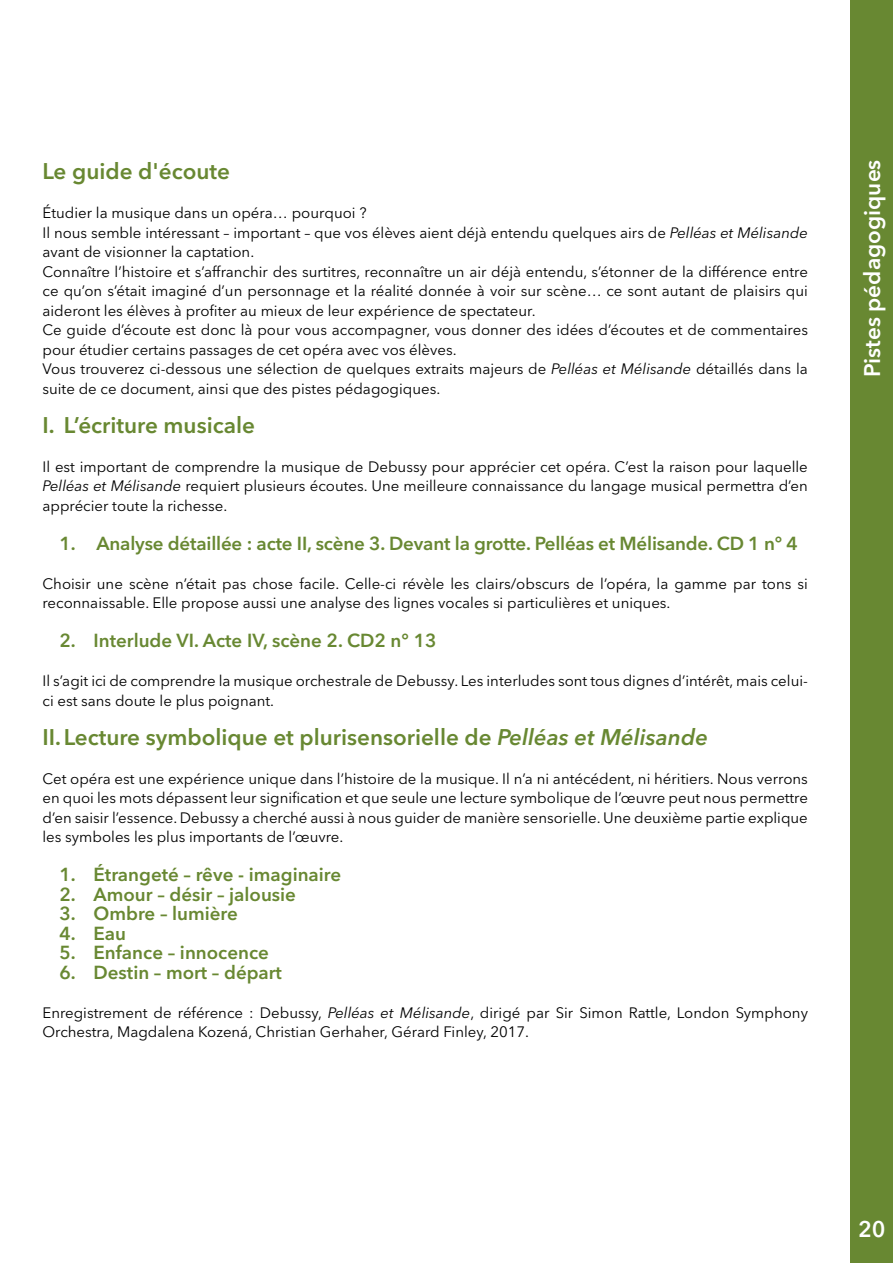
<style>
.page{position:relative;width:893px;height:1263px;background:#fff}
.page>*{position:absolute;margin:0;border:0;box-sizing:border-box;transform-origin:0 0}
.t1{font:600 22.5px "Avenir Next LT Pro";color:#688832}
.t2{font:600 22.5px "Avenir Next LT Pro";color:#fff}
.t3{font:600 18.75px "Avenir Next LT Pro";color:#688832}
.t4{font:15px/19.5px "Avenir Next LT Pro";color:#000}
.s1{font-style:italic}
</style>
<div class="page">
<div style="left:850px;top:0;width:43px;height:1263px;background:#688832"></div>
<h1 class="t1" style="left:43px;top:157px;width:189px">Le guide d'écoute</h1>
<p class="t4" style="left:43px;top:203px;width:767px">Étudier la musique dans un opéra… pourquoi ?<br>Il nous semble intéressant – important – que vos élèves aient déjà entendu quelques airs de <span class="s1">Pelléas et Mélisande </span>avant de visionner la captation.<br>Connaître l’histoire et s’affranchir des surtitres, reconnaître un air déjà entendu, s’étonner de la différence entre ce qu’on s’était imaginé d’un personnage et la réalité donnée à voir sur scène… ce sont autant de plaisirs qui aideront les élèves à profiter au mieux de leur expérience de spectateur.<br>Ce guide d’écoute est donc là pour vous accompagner, vous donner des idées d’écoutes et de commentaires pour étudier certains passages de cet opéra avec vos élèves.<br>Vous trouverez ci-dessous une sélection de quelques extraits majeurs de <span class="s1">Pelléas et Mélisande</span> détaillés dans la suite de ce document, ainsi que des pistes pédagogiques.</p>
<h1 class="t1" style="left:43px;top:411px;width:214px">I. L’écriture musicale</h1>
<p class="t4" style="left:43px;top:457px;width:767px;text-align:justify">Il est important de comprendre la musique de Debussy pour apprécier cet opéra. C’est la raison pour laquelle <span class="s1">Pelléas et Mélisande</span> requiert plusieurs écoutes. Une meilleure connaissance du langage musical permettra d’en apprécier toute la richesse.</p>
<p class="t3" style="left:60px;top:532px;width:740px">1. Analyse détaillée : acte II, scène 3. Devant la grotte. Pelléas et Mélisande. CD 1 n° 4</p>
<p class="t4" style="left:43px;top:574px;width:767px">Choisir une scène n’était pas chose facile. Celle-ci révèle les clairs/obscurs de l’opéra, la gamme par tons si reconnaissable. Elle propose aussi une analyse des lignes vocales si particulières et uniques.</p>
<p class="t3" style="left:60px;top:629px;width:378px">2. Interlude VI. Acte IV, scène 2. CD2 n° 13</p>
<p class="t4" style="left:43px;top:671px;width:767px">Il s’agit ici de comprendre la musique orchestrale de Debussy. Les interludes sont tous dignes d’intérêt, mais celui&shy;ci est sans doute le plus poignant.</p>
<h1 class="t1" style="left:43px;top:723px;width:667px">II.Lecture symbolique et plurisensorielle de <span class="s1">Pelléas et Mélisande</span></h1>
<p class="t4" style="left:43px;top:769px;width:767px;text-align:justify">Cet opéra est une expérience unique dans l’histoire de la musique. Il n’a ni antécédent, ni héritiers. Nous verrons en quoi les mots dépassent leur signification et que seule une lecture symbolique de l’œuvre peut nous permettre d’en saisir l’essence. Debussy a cherché aussi à nous guider de manière sensorielle. Une deuxième partie explique les symboles les plus importants de l’œuvre.</p>
<p class="t3" style="left:60px;top:863px;width:283px">1. Étrangeté – rêve - imaginaire</p>
<p class="t3" style="left:60px;top:883px;width:238px">2. Amour – désir – jalousie</p>
<p class="t3" style="left:60px;top:902px;width:180px">3. Ombre – lumière</p>
<p class="t3" style="left:60px;top:922px;width:68px">4. Eau</p>
<p class="t3" style="left:60px;top:941px;width:211px">5. Enfance – innocence</p>
<p class="t3" style="left:60px;top:961px;width:224px">6. Destin – mort – départ</p>
<p class="t4" style="left:43px;top:1003px;width:767px">Enregistrement de référence : Debussy, <span class="s1">Pelléas et Mélisande</span>, dirigé par Sir Simon Rattle, London Symphony<br>Orchestra, Magdalena Kozená, Christian Gerhaher, Gérard Finley, 2017.</p>
<h1 class="t2" style="left:859px;top:377px;width:219px;rotate:-90deg">Pistes pédagogiques</h1>
<h1 class="t2" style="left:858px;top:1216px;width:29px">20</h1>
</div>
